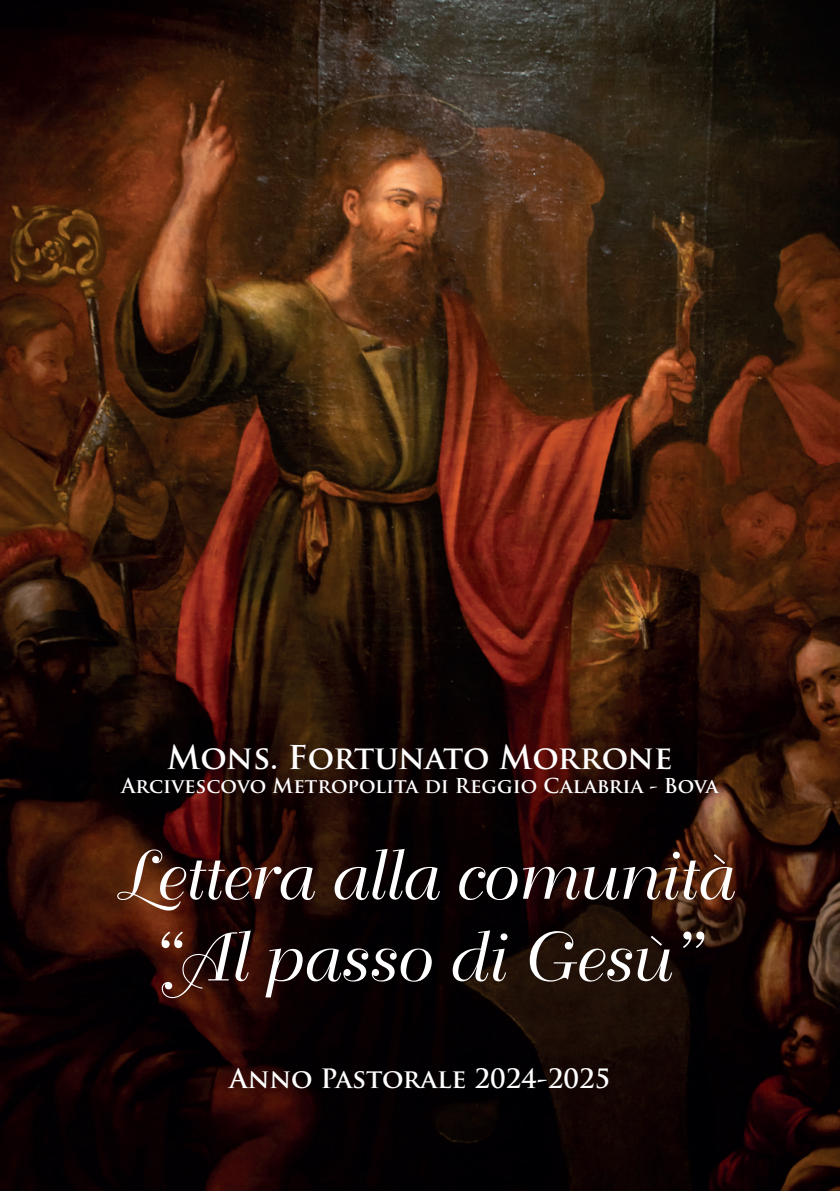
<style>
.page{position:relative;width:840px;height:1191px;background:#fff}
.page>*{position:absolute;margin:0;border:0;box-sizing:border-box;transform-origin:0 0}
.t1{font:68px/81.6px "Bellevue";color:#fff;text-align:center}
.t2{font:700 32px "Trajan Pro";letter-spacing:-.005em;color:#fff}
.t3{font:700 26px "Trajan Pro";color:#fff}
.t4{font:700 20px "Trajan Pro";color:#fff}
</style>
<div class="page">
<img style="left:0;top:0;width:839px;height:1191px">
<h2 class="t2" style="left:167px;top:737px;width:506px">Mons. Fortunato Morrone</h2>
<p class="t4" style="left:121px;top:773px;width:598px">Arcivescovo Metropolita di Reggio Calabria - Bova</p>
<h1 class="t1" style="left:111px;top:837px;width:618px">Lettera alla comunità “Al passo di Gesù”</h1>
<h3 class="t3" style="left:229px;top:1062px;width:382px">Anno Pastorale 2024-2025</h3>
</div>
